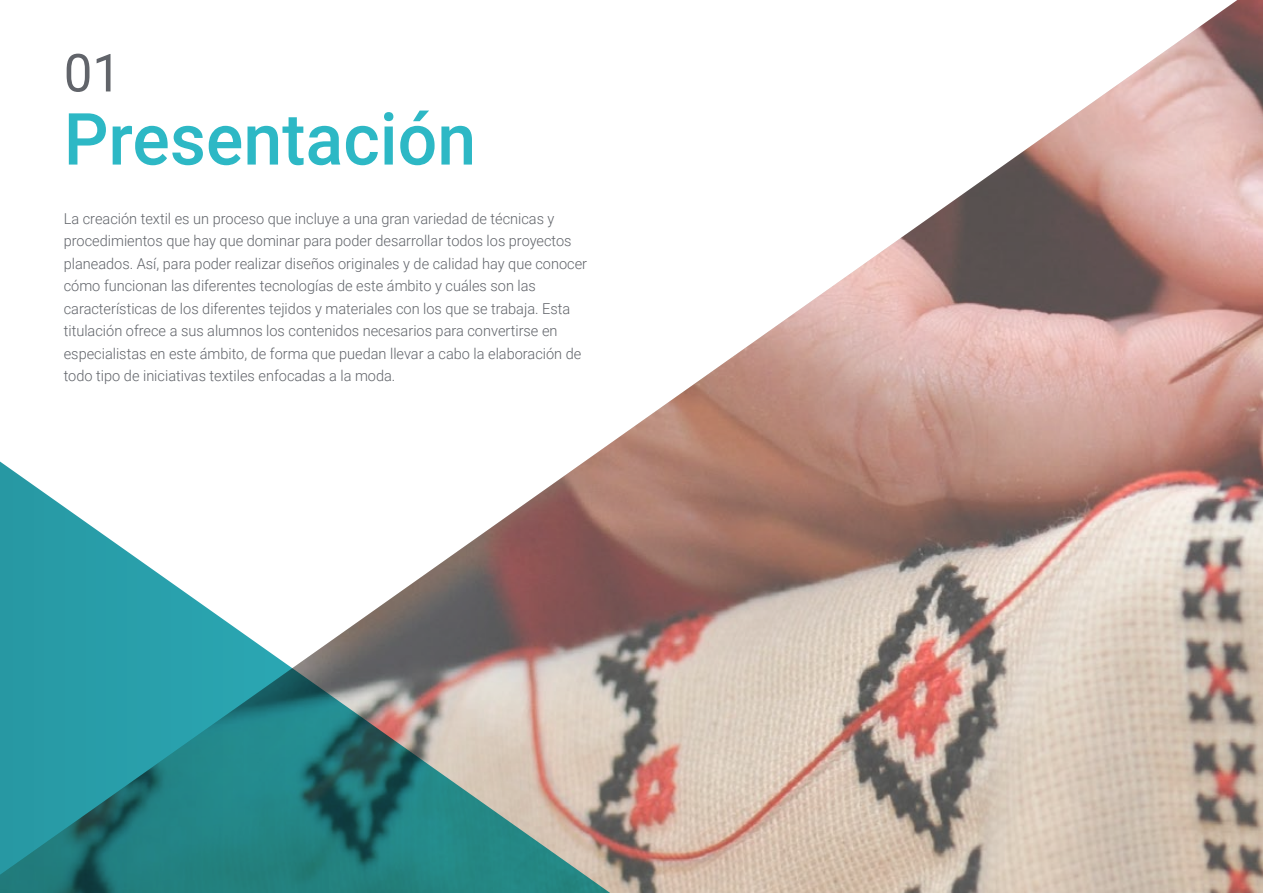
<style>
.page{position:relative;width:1263px;height:893px;background:#fff}
.page>*{position:absolute;margin:0;border:0;box-sizing:border-box;transform-origin:0 0}
.t1{font:500 72px "Roboto";color:#2db8c5}
.t2{font:52.5px "Roboto";color:#61646a}
.t3{font:300 15px/22.5px "Roboto";color:#61646a}
</style>
<div class="page">
<img style="left:606px;top:0;width:657px;height:893px">
<svg style="left:0;top:446px;width:640px;height:447px"></svg>
<h2 class="t2" style="left:64px;top:36px;width:59px">01</h2>
<h1 class="t1" style="left:64px;top:89px;width:414px">Presentación</h1>
<p class="t3" style="left:64px;top:207px;width:525px">La creación textil es un proceso que incluye a una gran variedad de técnicas y procedimientos que hay que dominar para poder desarrollar todos los proyectos planeados. Así, para poder realizar diseños originales y de calidad hay que conocer cómo funcionan las diferentes tecnologías de este ámbito y cuáles son las características de los diferentes tejidos y materiales con los que se trabaja. Esta titulación ofrece a sus alumnos los contenidos necesarios para convertirse en especialistas en este ámbito, de forma que puedan llevar a cabo la elaboración de todo tipo de iniciativas textiles enfocadas a la moda.</p>
</div>
